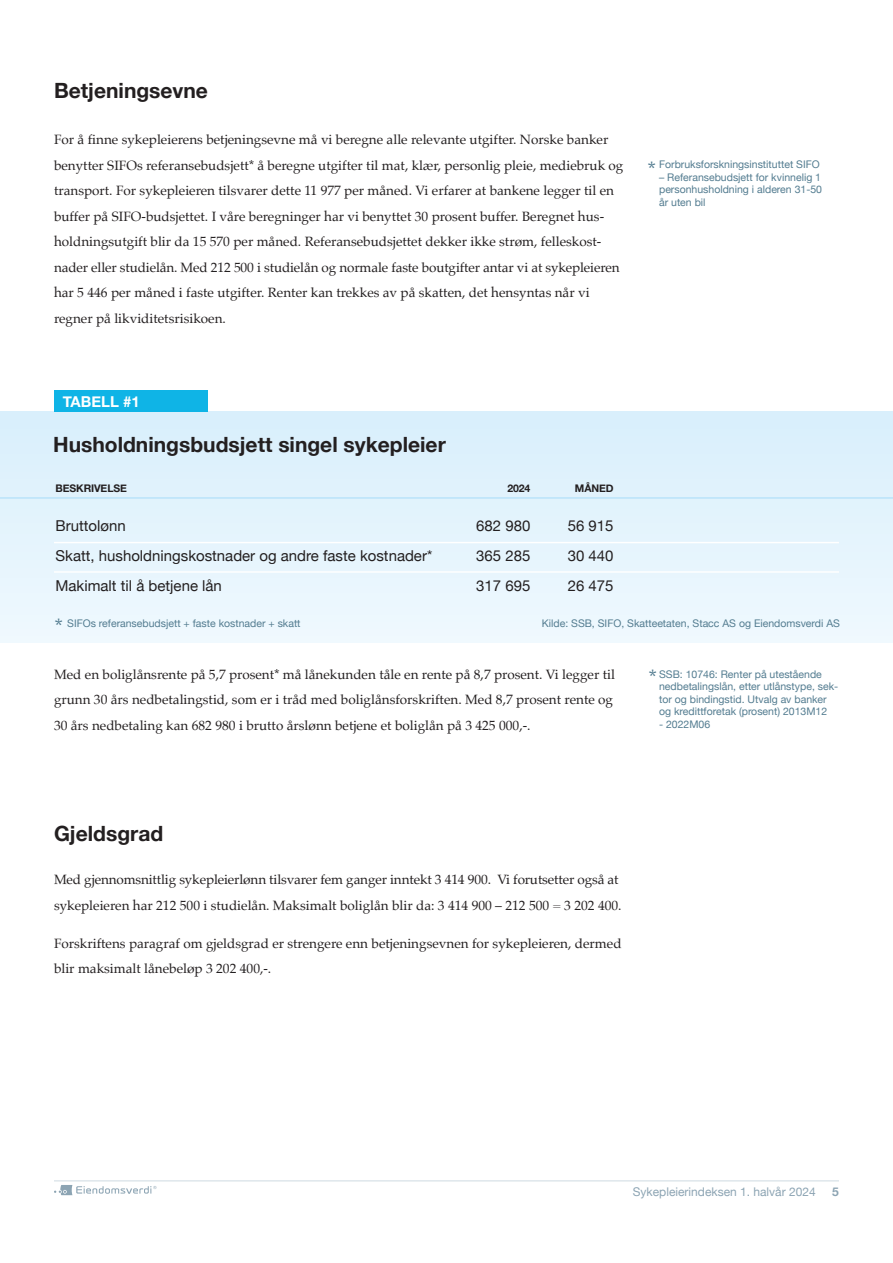
<style>
.page{position:relative;width:893px;height:1263px;background:#fff}
.page>*{position:absolute;margin:0;border:0;box-sizing:border-box;transform-origin:0 0}
.t1{font:700 21px "Helvetica Neue";color:#231f20}
.Paragraph_1_1{font:21px "Palatino";color:#537c90}
.t2{font:15px "Helvetica Neue";color:#231f20}
.t3{font:700 15px "Helvetica Neue";color:#fff}
.Paragraph_1_1-2{font:13.5px/25.5px "Palatino";color:#231f20}
.t4{font:12px "Helvetica Neue";color:#8ca4b3}
.t5{font:700 12px "Helvetica Neue";color:#8ca4b3}
.t6{font:10.5px/12.6px "Helvetica Neue";color:#537c90;text-align:justify}
.t7{font:700 10.5px "Helvetica Neue";letter-spacing:-.01em;color:#231f20}
</style>
<div class="page">
<div style="left:0;top:412px;width:893px;height:230px;background:#e4f4fc"></div>
<div style="left:54px;top:390px;width:153px;height:22px;background:#0fb4e6"></div>
<hr style="left:0;top:497px;width:893px;height:2px;background:#bae3fa">
<hr style="left:54px;top:542px;width:785px;height:1px;background:#fff">
<hr style="left:54px;top:571px;width:785px;height:2px;background:#fff">
<hr style="left:54px;top:1180px;width:785px;height:1px;background:#cedae1">
<svg style="left:54px;top:1185px;width:102px;height:10px"></svg>
<p class="t1" style="left:54px;top:74px;width:156px">Betjeningsevne</p>
<p class="Paragraph_1_1-2" style="left:54px;top:127px;width:571px">For å finne sykepleierens betjeningsevne må vi beregne alle relevante utgifter. Norske banker benytter SIFOs referansebudsjett* å beregne utgifter til mat, klær, personlig pleie, mediebruk og transport. For sykepleieren tilsvarer dette 11 977 per måned. Vi erfarer at bankene legger til en buffer på SIFO-budsjettet. I våre beregninger har vi benyttet 30 prosent buffer. Beregnet hus&shy;holdningsutgift blir da 15 570 per måned. Referansebudsjettet dekker ikke strøm, felleskost&shy;nader eller studielån. Med 212 500 i studielån og normale faste boutgifter antar vi at sykepleieren har 5 446 per måned i faste utgifter. Renter kan trekkes av på skatten, det hensyntas når vi regner på likviditetsrisikoen.</p>
<p class="t6" style="left:659px;top:159px;width:162px">Forbruksforskningsinstituttet SIFO</p>
<p class="t6" style="left:659px;top:171px;width:164px">– Referansebudsjett for kvinnelig 1 personhusholdning i alderen 31-50 år uten bil</p>
<p class="Paragraph_1_1" style="left:647px;top:152px;width:10px">*</p>
<p class="t3" style="left:63px;top:390px;width:78px">TABELL #1</p>
<p class="t1" style="left:53px;top:427px;width:394px">Husholdningsbudsjett singel sykepleier</p>
<p class="t7" style="left:56px;top:480px;width:73px">BESKRIVELSE</p>
<p class="t7" style="left:507px;top:480px;width:25px">2024</p>
<p class="t7" style="left:575px;top:480px;width:40px">MÅNED</p>
<p class="t2" style="left:56px;top:514px;width:72px">Bruttolønn</p>
<p class="t2" style="left:56px;top:544px;width:378px">Skatt, husholdningskostnader og andre faste kostnader*</p>
<p class="t2" style="left:56px;top:574px;width:168px">Makimalt til å betjene lån</p>
<p class="t2" style="left:476px;top:514px;width:56px">682 980</p>
<p class="t2" style="left:476px;top:544px;width:56px">365 285</p>
<p class="t2" style="left:476px;top:574px;width:56px">317 695</p>
<p class="t2" style="left:568px;top:514px;width:47px">56 915</p>
<p class="t2" style="left:568px;top:544px;width:47px">30 440</p>
<p class="t2" style="left:568px;top:574px;width:47px">26 475</p>
<p class="Paragraph_1_1" style="left:55px;top:609px;width:10px">*</p>
<p class="t6" style="left:67px;top:617px;width:235px">SIFOs referansebudsjett + faste kostnader + skatt</p>
<p class="t6" style="left:542px;top:617px;width:300px">Kilde: SSB, SIFO, Skatteetaten, Stacc AS og Eiendomsverdi AS</p>
<p class="Paragraph_1_1-2" style="left:54px;top:661px;width:563px">Med en boliglånsrente på 5,7 prosent* må lånekunden tåle en rente på 8,7 prosent. Vi legger til grunn 30 års nedbetalingstid, som er i tråd med boliglånsforskriften. Med 8,7 prosent rente og<br>30 års nedbetaling kan 682 980 i brutto årslønn betjene et boliglån på 3 425 000,-.</p>
<p class="Paragraph_1_1" style="left:648px;top:660px;width:10px">*</p>
<p class="t6" style="left:659px;top:668px;width:181px;text-align:left">SSB: 10746: Renter på utestående nedbetalingslån, etter utlånstype, sek&shy;tor og bindingstid. Utvalg av banker og kredittforetak (prosent) 2013M12</p>
<p class="t6" style="left:659px;top:718px;width:53px">- 2022M06</p>
<p class="t1" style="left:54px;top:817px;width:111px">Gjeldsgrad</p>
<p class="Paragraph_1_1-2" style="left:54px;top:866px;width:569px">Med gjennomsnittlig sykepleierlønn tilsvarer fem ganger inntekt 3 414 900. Vi forutsetter også at sykepleieren har 212 500 i studielån. Maksimalt boliglån blir da: 3 414 900 – 212 500 = 3 202 400.</p>
<p class="Paragraph_1_1-2" style="left:54px;top:930px;width:569px">Forskriftens paragraf om gjeldsgrad er strengere enn betjeningsevnen for sykepleieren, dermed blir maksimalt lånebeløp 3 202 400,-.</p>
<p class="t4" style="left:633px;top:1183px;width:184px">Sykepleierindeksen 1. halvår 2024</p>
<p class="t5" style="left:832px;top:1182px;width:8px">5</p>
</div>
